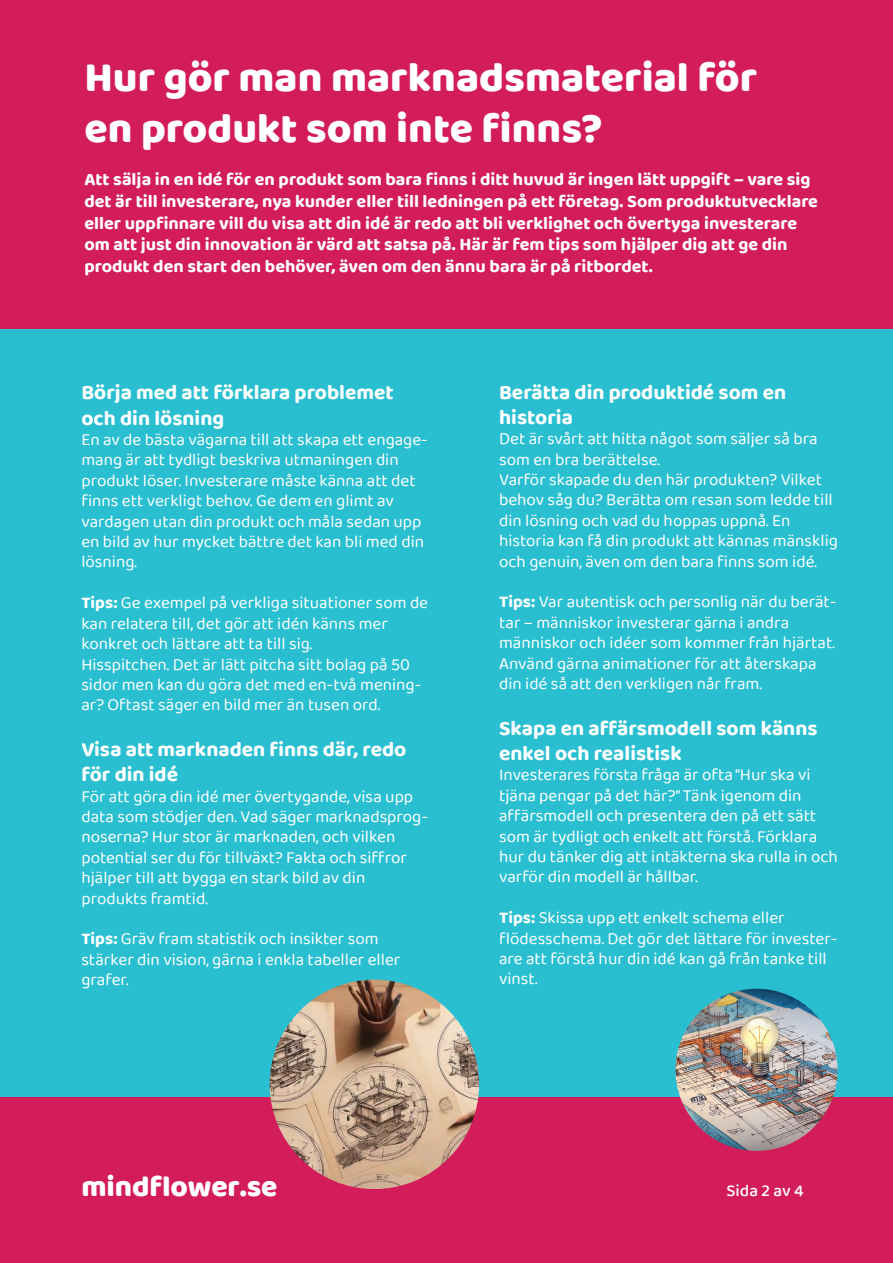
<style>
.page{position:relative;width:893px;height:1263px;background:#fff}
.page>*{position:absolute;margin:0;border:0;box-sizing:border-box;transform-origin:0 0}
.t1{font:800 42.45px/51px "Baloo Da 2";color:#fff}
.t2{font:800 29.7px "Baloo Da 2";letter-spacing:-.005em;color:#fff}
.t3{font:700 21px/25.2px "Baloo Da 2";color:#fff}
.t4{font:700 18px/21.6px "Baloo Da 2";color:#fff}
.t5{font:16.95px/20.4px "Baloo Da 2";color:#fff}
.t6{font:500 16.95px "Baloo Da 2";color:#fff}
.s1{font-weight:700}
</style>
<div class="page">
<div style="left:0;top:282px;width:893px;height:816px;background:#29bfd1"></div>
<div style="left:0;top:1098px;width:893px;height:165px;background:#d31c5a"></div>
<div style="left:0;top:0;width:893px;height:328px;background:#d31c5a"></div>
<img style="left:675px;top:989px;width:163px;height:162px;border-radius:81px">
<img style="left:270px;top:979px;width:209px;height:210px;border-radius:105px">
<h1 class="t1" style="left:84px;top:51px;width:674px">Hur gör man marknadsmaterial för en produkt som inte finns?</h1>
<p class="t4" style="left:84px;top:168px;width:735px">Att sälja in en idé för en produkt som bara finns i ditt huvud är ingen lätt uppgift – vare sig det är till investerare, nya kunder eller till ledningen på ett företag. Som produktutvecklare eller uppfinnare vill du visa att din idé är redo att bli verklighet och övertyga investerare om att just din innovation är värd att satsa på. Här är fem tips som hjälper dig att ge din produkt den start den behöver, även om den ännu bara är på ritbordet.</p>
<p class="t3" style="left:81px;top:380px;width:314px">Börja med att förklara problemet och din lösning</p>
<p class="t5" style="left:81px;top:429px;width:348px">En av de bästa vägarna till att skapa ett engage&shy;mang är att tydligt beskriva utmaningen din produkt löser. Investerare måste känna att det finns ett verkligt behov. Ge dem en glimt av vardagen utan din produkt och måla sedan upp en bild av hur mycket bättre det kan bli med din lösning.</p>
<p class="t5" style="left:81px;top:592px;width:348px"><span class="s1">Tips:</span> Ge exempel på verkliga situationer som de kan relatera till, det gör att idén känns mer konkret och lättare att ta till sig.<br>Hisspitchen. Det är lätt pitcha sitt bolag på 50 sidor men kan du göra det med en-två mening&shy;ar? Oftast säger en bild mer än tusen ord.</p>
<p class="t3" style="left:81px;top:736px;width:327px">Visa att marknaden finns där, redo för din idé</p>
<p class="t5" style="left:81px;top:785px;width:348px">För att göra din idé mer övertygande, visa upp data som stödjer den. Vad säger marknadsprog&shy;noserna? Hur stor är marknaden, och vilken potential ser du för tillväxt? Fakta och siffror hjälper till att bygga en stark bild av din produkts framtid.</p>
<p class="t5" style="left:81px;top:928px;width:320px"><span class="s1">Tips:</span> Gräv fram statistik och insikter som stärker din vision, gärna i enkla tabeller eller grafer.</p>
<p class="t3" style="left:499px;top:379px;width:289px">Berätta din produktidé som en historia</p>
<p class="t5" style="left:499px;top:428px;width:340px">Det är svårt att hitta något som säljer så bra som en bra berättelse.<br>Varför skapade du den här produkten? Vilket behov såg du? Berätta om resan som ledde till din lösning och vad du hoppas uppnå. En historia kan få din produkt att kännas mänsklig och genuin, även om den bara finns som idé.</p>
<p class="t5" style="left:499px;top:591px;width:339px"><span class="s1">Tips:</span> Var autentisk och personlig när du berät&shy;tar – människor investerar gärna i andra människor och idéer som kommer från hjärtat.<br>Använd gärna animationer för att återskapa din idé så att den verkligen når fram.</p>
<p class="t3" style="left:499px;top:715px;width:320px">Skapa en affärsmodell som känns enkel och realistisk</p>
<p class="t5" style="left:499px;top:764px;width:340px">Investerares första fråga är ofta “Hur ska vi tjäna pengar på det här?” Tänk igenom din affärsmodell och presentera den på ett sätt som är tydligt och enkelt att förstå. Förklara hur du tänker dig att intäkterna ska rulla in och varför din modell är hållbar.</p>
<p class="t5" style="left:499px;top:907px;width:340px"><span class="s1">Tips:</span> Skissa upp ett enkelt schema eller flödesschema. Det gör det lättare för invester&shy;are att förstå hur din idé kan gå från tanke till vinst.</p>
<h2 class="t2" style="left:81px;top:1168px;width:198px">mindflower.se</h2>
<p class="t6" style="left:726px;top:1180px;width:79px">Sida 2 av 4</p>
</div>
